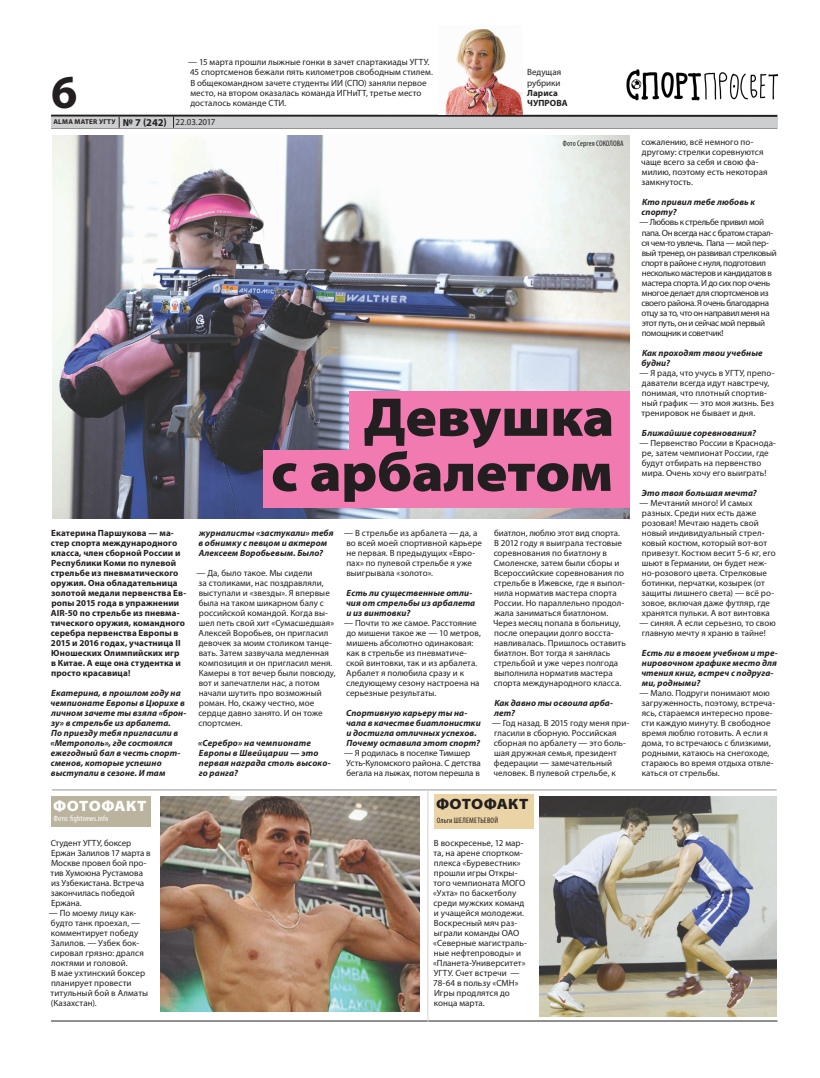
<style>
.page{position:relative;width:820px;height:1078px;background:#fff}
.page>*{position:absolute;margin:0;border:0;box-sizing:border-box;transform-origin:0 0}
.t1{font:900 semi-expanded 55px/55px "Myriad Pro";letter-spacing:-.005em;color:#231f20;text-align:right}
.t2{font:700 47.4px "Myriad Pro";color:#231f20}
.t3{font:900 semi-expanded 15px "Myriad Pro";letter-spacing:.02em;color:#fff}
.t4{font:900 semi-expanded 15px "Myriad Pro";letter-spacing:.01em;color:#231f20}
.t5{font:9px/10px "Myriad Pro";letter-spacing:.005em;color:#231f20}
.t6{font:italic 700 9px/10px "Myriad Pro";letter-spacing:.01em;color:#231f20}
.t7{font:700 9px/10px "Myriad Pro";letter-spacing:.01em;color:#231f20}
.t8{font:9px/10px "Myriad Pro";letter-spacing:-.035em;color:#231f20}
.t9{font:condensed 8px "Myriad Pro";letter-spacing:.01em;color:#231f20}
.t10{font:condensed 8px "Myriad Pro";letter-spacing:.02em;color:#fff}
.t11{font:700 7px "Myriad Pro";letter-spacing:.04em;color:#231f20}
.s1{font-size:10.5px}
.s2{font-weight:400;font-size:9px}
</style>
<div class="page">
<hr style="left:51px;top:128px;width:726px;height:1px;background:#231f20">
<hr style="left:51px;top:115px;width:726px;height:2px;background:#231f20">
<div style="left:51px;top:117px;width:726px;height:11px;background:#cdced0"></div>
<svg style="left:173px;top:116px;width:1px;height:12px"></svg>
<hr style="left:51px;top:1020px;width:726px;height:1px;background:#231f20">
<img style="left:445px;top:29px;width:77px;height:86px">
<img style="left:626px;top:69px;width:151px;height:32px">
<div style="left:51px;top:796px;width:100px;height:30px;background:#bab49f"></div>
<img style="left:53px;top:135px;width:576px;height:383px">
<hr style="left:52px;top:789px;width:724px;height:1px;background:#939598">
<img style="left:539px;top:796px;width:237px;height:219px">
<div style="left:434px;top:794px;width:99px;height:35px;background:#ead3a4"></div>
<div style="left:263px;top:450px;width:366px;height:58px;background:#f17bb0"></div>
<div style="left:349px;top:391px;width:280px;height:61px;background:#f17bb0"></div>
<img style="left:160px;top:796px;width:260px;height:215px">
<hr style="left:427px;top:790px;width:1px;height:231px;background:#d3d5d1">
<p class="t5" style="left:188px;top:57px;width:246px">— 15 марта прошли лыжные гонки в зачет спартакиады УГТУ.<br>45 спортсменов бежали пять километров свободным стилем.<br>В общекомандном зачете студенты ИИ (СПО) заняли первое место, на втором оказалась команда ИГНиТТ, третье место досталось команде СТИ.</p>
<h2 class="t2" style="left:51px;top:61px;width:28px">6</h2>
<p class="t11" style="left:53px;top:117px;width:163px">ALMA MATER УГТУ <span class="s1">№ 7 (242)</span> <span class="s2">22.03.2017</span></p>
<p class="t5" style="left:527px;top:67px;width:35px">Ведущая рубрики</p>
<p class="t7" style="left:527px;top:87px;width:42px">Лариса<br>ЧУПРОВА</p>
<p class="t9" style="left:562px;top:138px;width:62px">Фото Сергея СОКОЛОВА</p>
<h1 class="t1" style="left:271px;top:390px;width:345px">Девушка<br>с арбалетом</h1>
<p class="t7" style="left:51px;top:527px;width:137px">Екатерина Паршукова — ма&shy;стер спорта международного класса, член сборной России и<br>Республики Коми по пулевой стрельбе из пневматического оружия. Она обладательница золотой медали первенства Ев&shy;ропы 2015 года в упражнении<br>AIR-50 по стрельбе из пневма&shy;тического оружия, командного серебра первенства Европы в<br>2015 и 2016 годах, участница II<br>Юношеских Олимпийских игр<br>в Китае. А еще она студентка и просто красавица!</p>
<p class="t6" style="left:51px;top:687px;width:137px">Екатерина, в прошлом году на чемпионате Европы в Цюрихе в личном зачете ты взяла «брон&shy;зу» в стрельбе из арбалета.<br>По приезду тебя пригласили в «Метрополь», где состоялся ежегодный бал в честь спорт&shy;сменов, которые успешно выступали в сезоне. И там</p>
<h3 class="t3" style="left:53px;top:797px;width:95px">ФОТОФАКТ</h3>
<p class="t10" style="left:54px;top:813px;width:56px">Фото: fightnews.info</p>
<p class="t5" style="left:51px;top:837px;width:101px">Студент УГТУ, боксер<br>Ержан Залилов 17 марта в<br>Москве провел бой про&shy;тив Хумоюна Рустамова из Узбекистана. Встреча закончилась победой<br>Ержана.</p>
<p class="t5" style="left:49px;top:907px;width:101px">— По моему лицу как&shy;будто танк проехал, — комментирует победу<br>Залилов. — Узбек бок&shy;сировал грязно: дрался локтями и головой.<br>В мае ухтинский боксер планирует провести титульный бой в Алматы (Казахстан).</p>
<p class="t6" style="left:198px;top:527px;width:136px">журналисты «застукали» тебя в обнимку с певцом и актером<br>Алексеем Воробьевым. Было?</p>
<p class="t5" style="left:196px;top:567px;width:140px">— Да, было такое. Мы сидели<br>за столиками, нас поздравляли, выступали и «звезды». Я впервые была на таком шикарном балу с российской командой. Когда вы&shy;шел петь свой хит «Сумасшедшая»<br>Алексей Воробьев, он пригласил девочек за моим столиком танце&shy;вать. Затем зазвучала медленная композиция и он пригласил меня.<br>Камеры в тот вечер были повсюду, вот и запечатлели нас, а потом начали шутить про возможный роман. Но, скажу честно, мое сердце давно занято. И он тоже спортсмен.</p>
<p class="t6" style="left:198px;top:737px;width:134px">«Серебро» на чемпионате<br>Европы в Швейцарии — это первая награда столь высоко&shy;го ранга?</p>
<p class="t5" style="left:344px;top:527px;width:139px">— В стрельбе из арбалета — да, а во всей моей спортивной карьере не первая. В предыдущих «Евро&shy;пах» по пулевой стрельбе я уже выигрывала «золото».</p>
<p class="t6" style="left:346px;top:587px;width:131px">Есть ли существенные отли&shy;чия от стрельбы из арбалета и из винтовки?</p>
<p class="t5" style="left:344px;top:617px;width:138px">— Почти то же самое. Расстояние до мишени такое же — 10 метров, мишень абсолютно одинаковая: как в стрельбе из пневматиче&shy;ской винтовки, так и из арбалета.<br>Арбалет я полюбила сразу и к следующему сезону настроена на серьезные результаты.</p>
<p class="t6" style="left:346px;top:707px;width:136px">Спортивную карьеру ты на&shy;чала в качестве биатлонистки и достигла отличных успехов.<br>Почему оставила этот спорт?</p>
<p class="t5" style="left:344px;top:747px;width:138px">— Я родилась в поселке Тимшер<br>Усть-Куломского района. С детства бегала на лыжах, потом перешла в</p>
<p class="t5" style="left:493px;top:527px;width:134px">биатлон, люблю этот вид спорта.<br>В 2012 году я выиграла тестовые соревнования по биатлону в<br>Смоленске, затем были сборы и<br>Всероссийские соревнования по стрельбе в Ижевске, где я выпол&shy;нила норматив мастера спорта<br>России. Но параллельно продол&shy;жала заниматься биатлоном.<br>Через месяц попала в больницу, после операции долго восста&shy;навливалась. Пришлось оставить биатлон. Вот тогда я занялась стрельбой и уже через полгода выполнила норматив мастера спорта международного класса.</p>
<p class="t6" style="left:494px;top:697px;width:120px">Как давно ты освоила арба&shy;лет?</p>
<p class="t5" style="left:491px;top:717px;width:139px">— Год назад. В 2015 году меня при&shy;гласили в сборную. Российская сборная по арбалету — это боль&shy;шая дружная семья, президент федерации — замечательный человек. В пулевой стрельбе, к</p>
<h3 class="t4" style="left:436px;top:795px;width:94px">ФОТОФАКТ</h3>
<p class="t9" style="left:436px;top:815px;width:63px">Ольги ШЕЛЕМЕТЬЕВОЙ</p>
<p class="t5" style="left:433px;top:837px;width:95px">В воскресенье, 12 мар&shy;та, на арене спортком&shy;плекса «Буревестник» прошли игры Откры&shy;того чемпионата МОГО «Ухта» по баскетболу среди мужских команд и учащейся молодежи.<br>Воскресный мяч раз&shy;ыграли команды ОАО «Северные магистраль&shy;ные нефтепроводы» и «Планета-Университет»<br>УГТУ. Счет встречи —<br>78-64 в пользу «СМН»<br>Игры продлятся до конца марта.</p>
<p class="t5" style="left:641px;top:137px;width:128px">сожалению, всё немного по&shy;другому: стрелки соревнуются чаще всего за себя и свою фа&shy;милию, поэтому есть некоторая замкнутость.</p>
<p class="t6" style="left:641px;top:197px;width:115px">Кто привил тебе любовь к спорту?</p>
<p class="t8" style="left:639px;top:217px;width:139px">— Любовь к стрельбе привил мой папа. Он всегда нас с братом старал&shy;ся чем-то увлечь. Папа — мой пер&shy;вый тренер, он развивал стрелковый спорт в районе с нуля, подготовил несколько мастеров и кандидатов в мастера спорта. И до сих пор очень многое делает для спортсменов из своего района. Я очень благодарна отцу за то, что он направил меня на этот путь, он и сейчас мой первый помощник и советчик!</p>
<p class="t6" style="left:641px;top:347px;width:122px">Как проходят твои учебные будни?</p>
<p class="t5" style="left:639px;top:367px;width:136px">— Я рада, что учусь в УГТУ, препо&shy;даватели всегда идут навстречу, понимая, что плотный спортив&shy;ный график — это моя жизнь. Без тренировок не бывает и дня.</p>
<p class="t6" style="left:641px;top:427px;width:115px">Ближайшие соревнования?</p>
<p class="t5" style="left:639px;top:437px;width:138px">— Первенство России в Краснода&shy;ре, затем чемпионат России, где будут отбирать на первенство мира. Очень хочу его выиграть!</p>
<p class="t6" style="left:641px;top:487px;width:116px">Это твоя большая мечта?</p>
<p class="t5" style="left:639px;top:497px;width:138px">— Мечтаний много! И самых разных. Среди них есть даже розовая! Мечтаю надеть свой новый индивидуальный стрел&shy;ковый костюм, который вот-вот привезут. Костюм весит 5-6 кг, его шьют в Германии, он будет неж&shy;но-розового цвета. Стрелковые ботинки, перчатки, козырек (от защиты лишнего света) — всё ро&shy;зовое, включая даже футляр, где хранятся пульки. А вот винтовка</p>
<p class="t5" style="left:639px;top:617px;width:138px">— синяя. А если серьезно, то свою главную мечту я храню в тайне!</p>
<p class="t6" style="left:641px;top:647px;width:138px">Есть ли в твоем учебном и тре&shy;нировочном графике место для чтения книг, встреч с подруга&shy;ми, родными?</p>
<p class="t5" style="left:639px;top:687px;width:137px">— Мало. Подруги понимают мою загруженность, поэтому, встреча&shy;ясь, стараемся интересно прове&shy;сти каждую минуту. В свободное время люблю готовить. А если я дома, то встречаюсь с близкими, родными, катаюсь на снегоходе, стараюсь во время отдыха отвле&shy;каться от стрельбы.</p>
</div>
